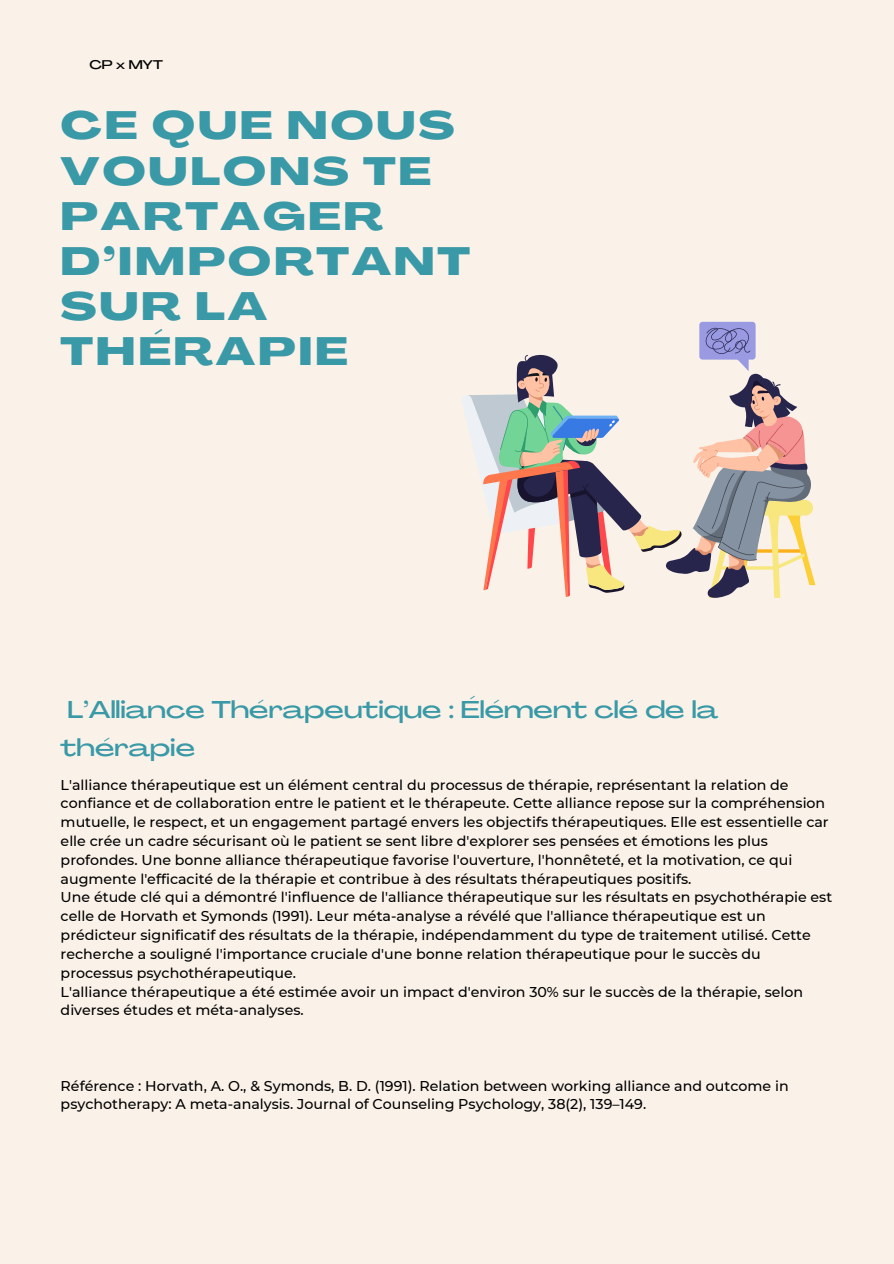
<style>
.page{position:relative;width:894px;height:1264px;background:#fff}
.page>*{position:absolute;margin:0;border:0;box-sizing:border-box;transform-origin:0 0}
.t1{font:800 38.85px/45px "Agrandir Grand";letter-spacing:.07em;color:#3999a6}
.t2{font:500 24px/38.2px "Agrandir Grand";color:#3999a6}
.t3{font:500 14.25px/18.8px "Montserrat";color:#000}
.t4{font:500 12.45px "Agrandir Grand";color:#000}
</style>
<div class="page">
<div style="left:0;top:0;width:893px;height:1263px;background:#faf2e9"></div>
<svg style="left:462px;top:322px;width:354px;height:276px"></svg>
<h3 class="t4" style="left:89px;top:60px;width:75px">CP x MYT</h3>
<p class="t1" style="left:61px;top:107px;width:411px">CE QUE NOUS<br>VOULONS TE<br>PARTAGER<br>D’IMPORTANT<br>SUR LA<br>THÉRAPIE</p>
<h2 class="t2" style="left:61px;top:692px;width:659px">L’Alliance Thérapeutique : Élément clé de la thérapie</h2>
<h1 class="t3" style="left:61px;top:775px;width:772px">L'alliance thérapeutique est un élément central du processus de thérapie, représentant la relation de confiance et de collaboration entre le patient et le thérapeute. Cette alliance repose sur la compréhension mutuelle, le respect, et un engagement partagé envers les objectifs thérapeutiques. Elle est essentielle car elle crée un cadre sécurisant où le patient se sent libre d'explorer ses pensées et émotions les plus profondes. Une bonne alliance thérapeutique favorise l'ouverture, l'honnêteté, et la motivation, ce qui augmente l'efficacité de la thérapie et contribue à des résultats thérapeutiques positifs.<br>Une étude clé qui a démontré l'influence de l'alliance thérapeutique sur les résultats en psychothérapie est celle de Horvath et Symonds (1991). Leur méta-analyse a révélé que l'alliance thérapeutique est un prédicteur significatif des résultats de la thérapie, indépendamment du type de traitement utilisé. Cette recherche a souligné l'importance cruciale d'une bonne relation thérapeutique pour le succès du processus psychothérapeutique.<br>L'alliance thérapeutique a été estimée avoir un impact d'environ 30% sur le succès de la thérapie, selon diverses études et méta-analyses.</h1>
<p class="t3" style="left:61px;top:1076px;width:729px">Référence : Horvath, A. O., &amp; Symonds, B. D. (1991). Relation between working alliance and outcome in psychotherapy: A meta-analysis. Journal of Counseling Psychology, 38(2), 139–149.</p>
</div>
